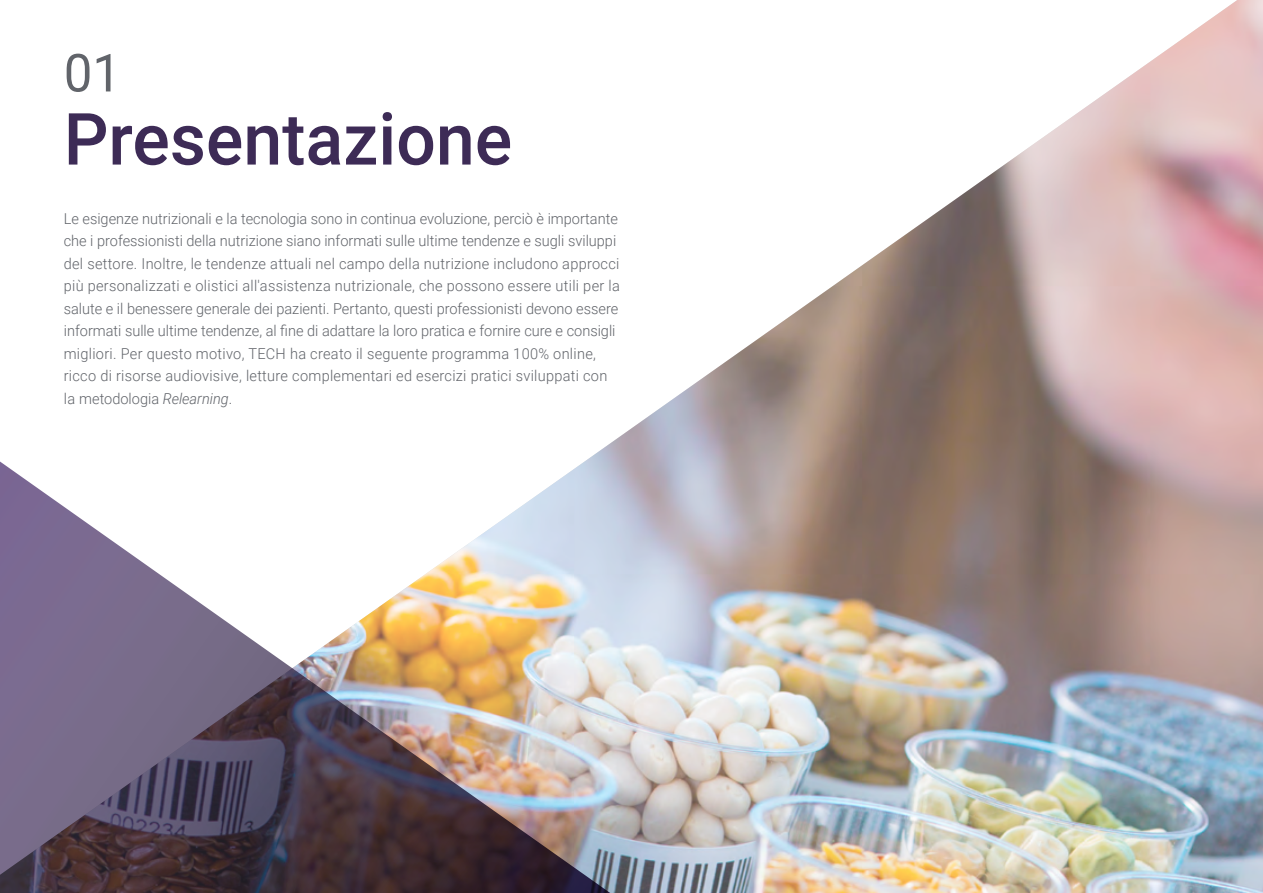
<style>
.page{position:relative;width:1263px;height:893px;background:#fff}
.page>*{position:absolute;margin:0;border:0;box-sizing:border-box;transform-origin:0 0}
.t1{font:500 72px "Roboto";color:#3d2b56}
.t2{font:52.5px "Roboto";color:#61646a}
.t3{font:300 15px/22.5px "Roboto";color:#61646a}
.s1{font-style:italic}
</style>
<div class="page">
<img style="left:607px;top:0;width:656px;height:893px">
<img style="left:0;top:446px;width:640px;height:447px">
<h2 class="t2" style="left:64px;top:36px;width:59px">01</h2>
<h1 class="t1" style="left:64px;top:89px;width:450px">Presentazione</h1>
<p class="t3" style="left:64px;top:207px;width:557px">Le esigenze nutrizionali e la tecnologia sono in continua evoluzione, perciò è importante che i professionisti della nutrizione siano informati sulle ultime tendenze e sugli sviluppi del settore. Inoltre, le tendenze attuali nel campo della nutrizione includono approcci più personalizzati e olistici all'assistenza nutrizionale, che possono essere utili per la salute e il benessere generale dei pazienti. Pertanto, questi professionisti devono essere informati sulle ultime tendenze, al fine di adattare la loro pratica e fornire cure e consigli migliori. Per questo motivo, TECH ha creato il seguente programma 100% online, ricco di risorse audiovisive, letture complementari ed esercizi pratici sviluppati con la metodologia <span class="s1">Relearning</span>.</p>
</div>
